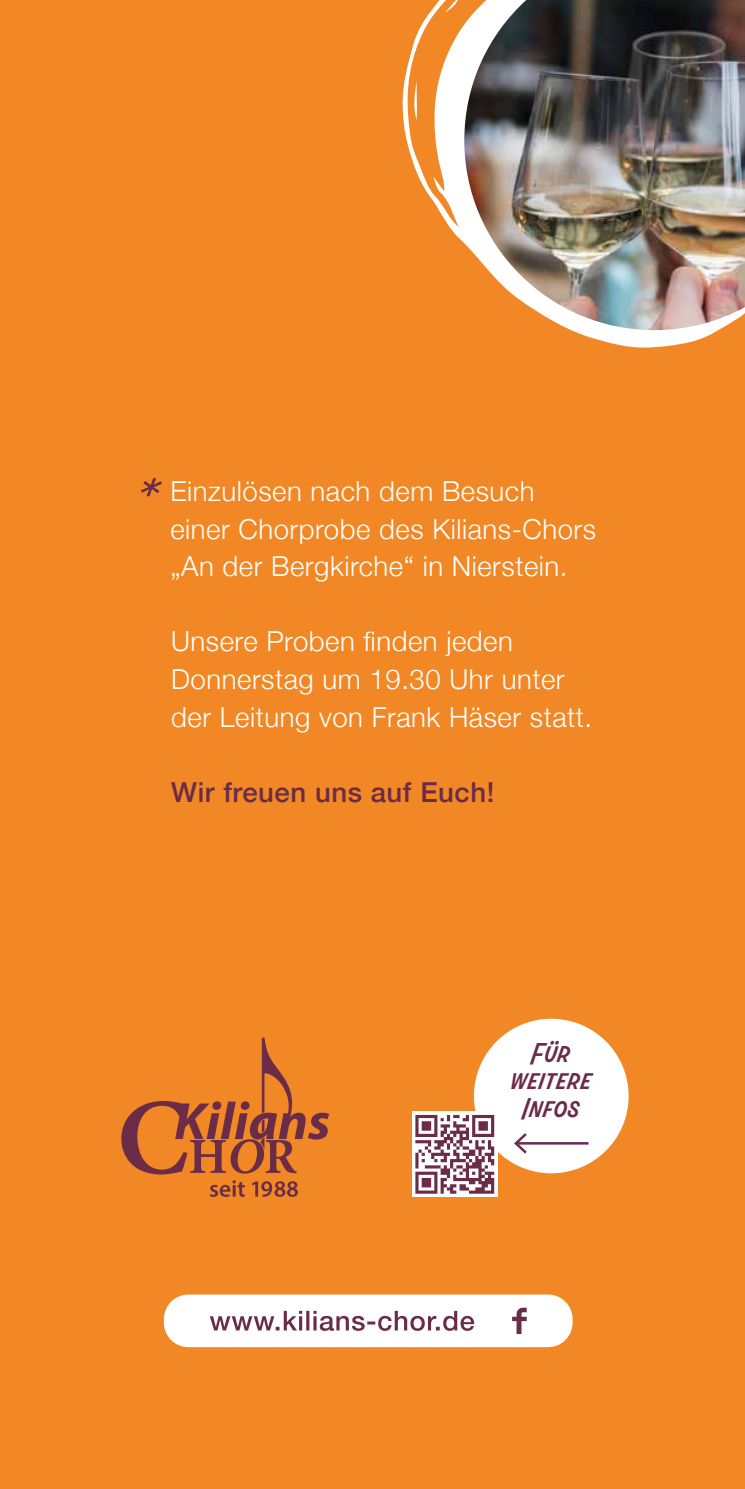
<style>
.page{position:relative;width:745px;height:1489px;background:#fff}
.page>*{position:absolute;margin:0;border:0;box-sizing:border-box;transform-origin:0 0}
.t1{font:500 70px "Alkaline Caps";color:#6a2c46}
.t2{font:300 27.5px/37.5px "Helvetica Neue";letter-spacing:.02em;color:#fff}
.t3{font:500 27.5px "Helvetica Neue";letter-spacing:.02em;color:#6a2c46}
.t4{font:700 27.5px/27.5px "Alkaline Caps";letter-spacing:.02em;color:#6a2c46;text-align:center}
</style>
<div class="page">
<div style="left:0;top:0;width:744px;height:1488px;background:#f18825"></div>
<svg style="left:402px;top:0;width:317px;height:348px"></svg>
<svg style="left:412px;top:81px;width:5px;height:39px"></svg>
<svg style="left:445px;top:0;width:14px;height:12px"></svg>
<svg style="left:121px;top:1037px;width:208px;height:137px"></svg>
<svg style="left:252px;top:1181px;width:46px;height:15px"></svg>
<svg style="left:210px;top:1180px;width:35px;height:16px"></svg>
<img style="left:464px;top:0;width:280px;height:330px">
<div style="left:473px;top:1018px;width:155px;height:155px;background:#fff;border-radius:50%"></div>
<svg style="left:412px;top:1111px;width:85px;height:85px"></svg>
<svg style="left:415px;top:1114px;width:79px;height:79px;background:#b394a1"></svg>
<hr style="left:515px;top:1141px;width:73px;height:3px;background:#6a2c46">
<svg style="left:514px;top:1133px;width:15px;height:21px"></svg>
<div style="left:164px;top:1294px;width:408px;height:52px;background:#fff;border-radius:24px"></div>
<svg style="left:512px;top:1307px;width:14px;height:26px"></svg>
<svg style="left:209px;top:1310px;width:265px;height:20px"></svg>
<h1 class="t1" style="left:135px;top:462px;width:22px">*</h1>
<p class="t2" style="left:170px;top:471px;width:427px">Einzulösen nach dem Besuch einer Chorprobe des Kilians-Chors „An der Bergkirche“ in Nierstein.</p>
<p class="t2" style="left:171px;top:621px;width:422px">Unsere Proben finden jeden<br>Donnerstag um 19.30 Uhr unter der Leitung von Frank Häser statt.</p>
<p class="t3" style="left:171px;top:769px;width:324px">Wir freuen uns auf Euch!</p>
<p class="t4" style="left:510px;top:1040px;width:82px">Für weitere<br>Infos</p>
</div>
